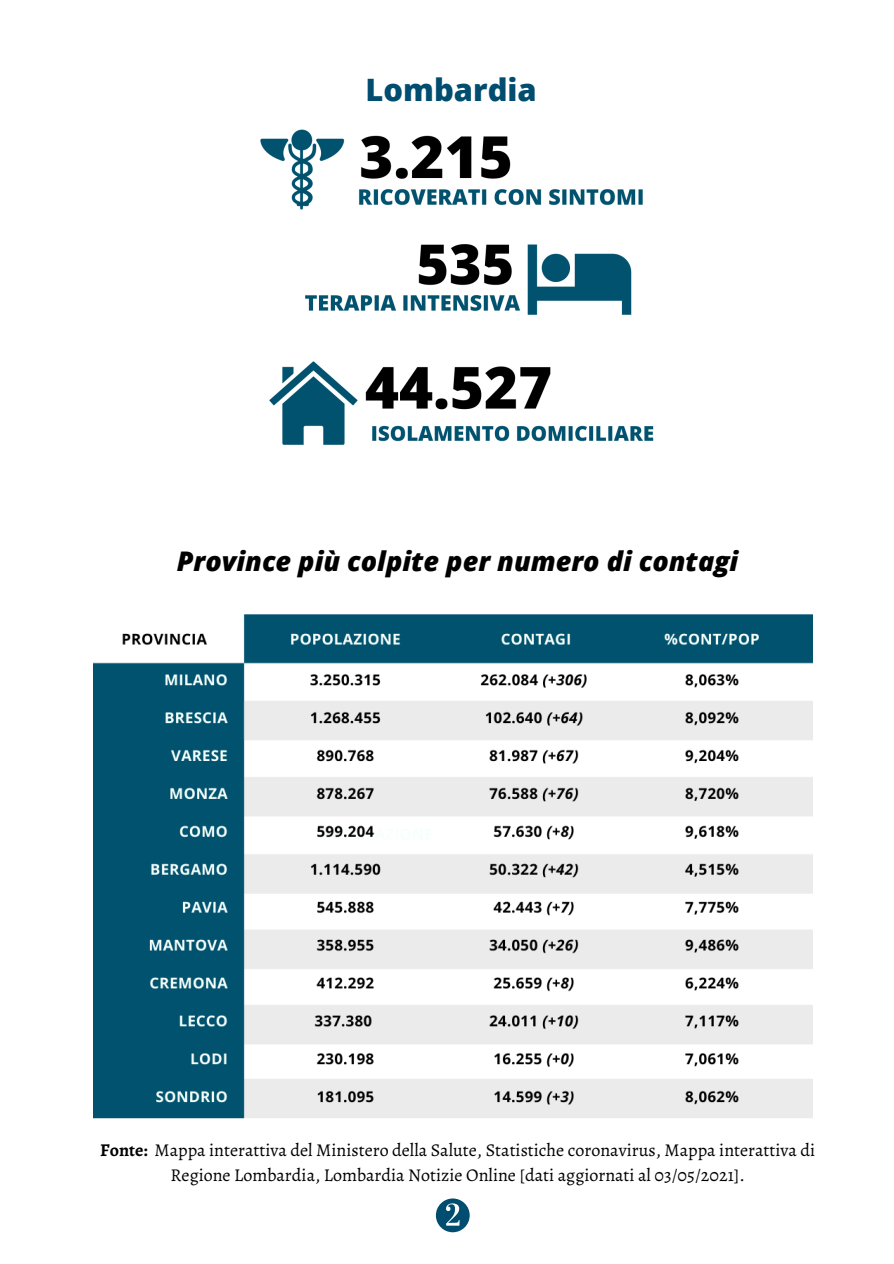
<style>
.page{position:relative;width:894px;height:1264px;background:#fff}
.page>*{position:absolute;margin:0;border:0;box-sizing:border-box;transform-origin:0 0}
.t1{font:800 30.9px "Open Sans";color:#004d70}
.t2{font:italic 800 27px "Open Sans";color:#000}
.t3{font:18px/24.8px "Alegreya";color:#000;text-align:center}
.s1{font-weight:700}
</style>
<div class="page">
<img style="left:260px;top:129px;width:394px;height:316px">
<img style="left:93px;top:614px;width:719px;height:505px">
<svg style="left:436px;top:1198px;width:33px;height:34px"></svg>
<p class="t1" style="left:365px;top:68px;width:173px">Lombardia</p>
<p class="t2" style="left:177px;top:542px;width:563px">Province più colpite per numero di contagi</p>
<p class="t3" style="left:100px;top:1137px;width:716px"><span class="s1">Fonte:</span> Mappa interattiva del Ministero della Salute, Statistiche coronavirus, Mappa interattiva di<br>Regione Lombardia, Lombardia Notizie Online [dati aggiornati al 03/05/2021].</p>
</div>
